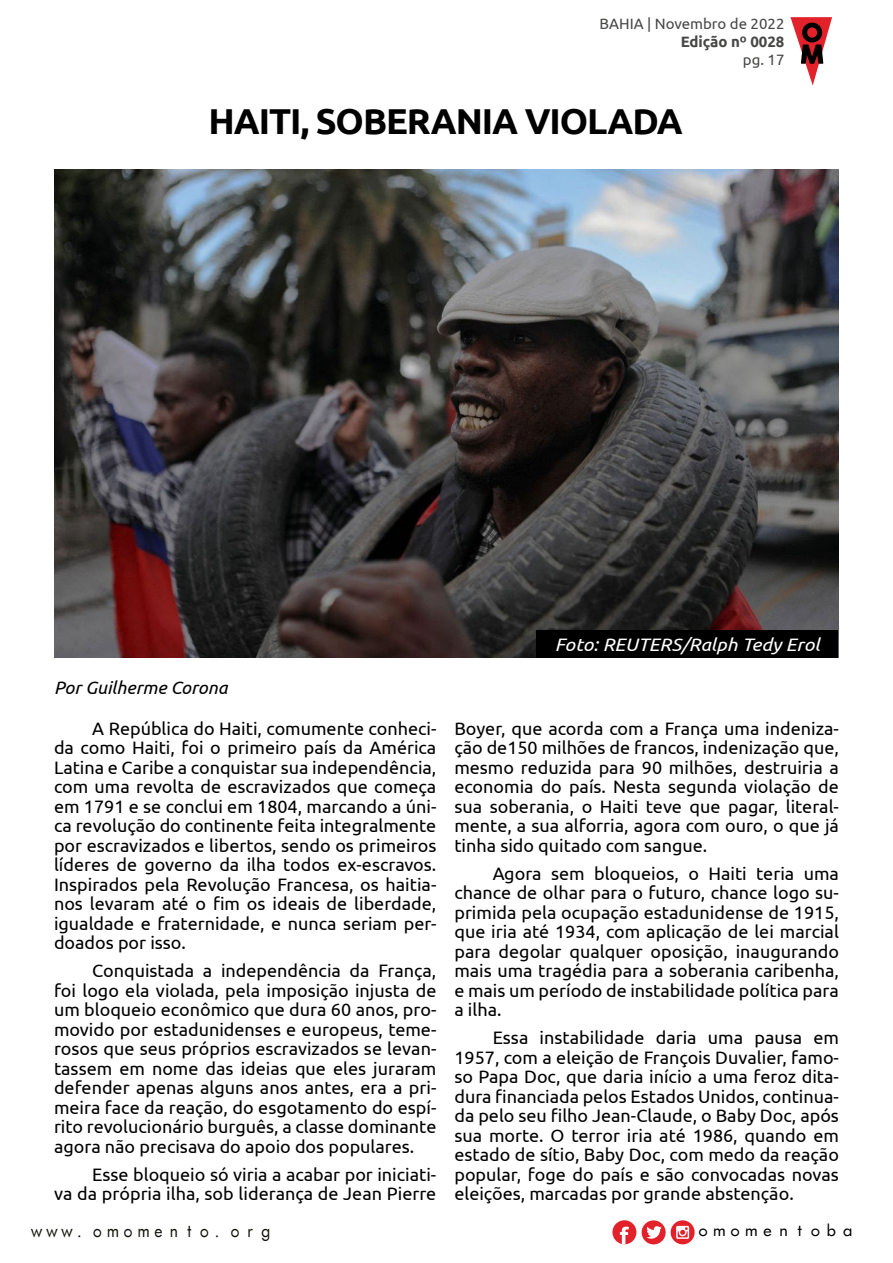
<style>
.page{position:relative;width:893px;height:1263px;background:#fff}
.page>*{position:absolute;margin:0;border:0;box-sizing:border-box;transform-origin:0 0}
.t1{font:700 36px "Ubuntu";letter-spacing:-.03em;color:#000}
.t2{font:18px/19.5px "Ubuntu";color:#000;text-align:justify}
.t3{font:italic 18px "Ubuntu";color:#fff;scale:1.07 1}
.t4{font:italic 18px "Ubuntu";color:#000}
.t5{font:17.4px "Futurist Fixed Width";color:#12110c;scale:.88 1}
.t6{font:15.9px "Futurist Fixed Width";color:#000}
.t7{font:15px "Ubuntu";color:#474746}
.t8{font:700 15px "Ubuntu";color:#474746}
</style>
<div class="page">
<svg style="left:790px;top:17px;width:42px;height:68px"></svg>
<svg style="left:612px;top:1220px;width:24px;height:24px"></svg>
<div style="left:642px;top:1220px;width:24px;height:24px;background:#e2212a;border-radius:50%"></div>
<svg style="left:646px;top:1226px;width:16px;height:13px"></svg>
<div style="left:671px;top:1220px;width:24px;height:24px;background:#e2212a;border-radius:50%"></div>
<svg style="left:676px;top:1226px;width:13px;height:13px"></svg>
<img style="left:54px;top:169px;width:785px;height:489px">
<div style="left:537px;top:630px;width:301px;height:28px;background:#000"></div>
<p class="t7" style="left:600px;top:14px;width:186px">BAHIA | Novembro de 2022</p>
<p class="t8" style="left:681px;top:32px;width:105px">Edição nº 0028</p>
<p class="t7" style="left:743px;top:50px;width:43px">pg. 17</p>
<h1 class="t1" style="left:209px;top:100px;width:476px">HAITI, SOBERANIA VIOLADA</h1>
<p class="t4" style="left:54px;top:677px;width:175px">Por Guilherme Corona</p>
<p class="t2" style="left:54px;top:718px;width:384px;text-indent:38px">A República do Haiti, comumente conheci&shy;da como Haiti, foi o primeiro país da América Latina e Caribe a conquistar sua independência, com uma revolta de escravizados que começa em 1791 e se conclui em 1804, marcando a úni&shy;ca revolução do continente feita integralmente por escravizados e libertos, sendo os primeiros líderes de governo da ilha todos ex-escravos.<br>Inspirados pela Revolução Francesa, os haitia&shy;nos levaram até o fim os ideais de liberdade, igualdade e fraternidade, e nunca seriam per&shy;doados por isso.</p>
<p class="t2" style="left:54px;top:960px;width:384px;text-indent:38px">Conquistada a independência da França, foi logo ela violada, pela imposição injusta de um bloqueio econômico que dura 60 anos, pro&shy;movido por estadunidenses e europeus, teme&shy;rosos que seus próprios escravizados se levan&shy;tassem em nome das ideias que eles juraram defender apenas alguns anos antes, era a pri&shy;meira face da reação, do esgotamento do espí&shy;rito revolucionário burguês, a classe dominante agora não precisava do apoio dos populares.</p>
<p class="t2" style="left:54px;top:1164px;width:384px;text-align:right">Esse bloqueio só viria a acabar por iniciati-<br>va da própria ilha, sob liderança de Jean Pierre</p>
<p class="t3" style="left:555px;top:633px;width:249px">Foto: REUTERS/Ralph Tedy Erol</p>
<p class="t2" style="left:454px;top:718px;width:386px">Boyer, que acorda com a França uma indeniza&shy;ção de150 milhões de francos, indenização que, mesmo reduzida para 90 milhões, destruiria a economia do país. Nesta segunda violação de sua soberania, o Haiti teve que pagar, literal&shy;mente, a sua alforria, agora com ouro, o que já tinha sido quitado com sangue.</p>
<p class="t2" style="left:454px;top:863px;width:386px;text-indent:38px">Agora sem bloqueios, o Haiti teria uma chance de olhar para o futuro, chance logo su&shy;primida pela ocupação estadunidense de 1915, que iria até 1934, com aplicação de lei marcial para degolar qualquer oposição, inaugurando mais uma tragédia para a soberania caribenha, e mais um período de instabilidade política para a ilha.</p>
<p class="t2" style="left:454px;top:1027px;width:386px;text-indent:38px">Essa instabilidade daria uma pausa em 1957, com a eleição de François Duvalier, famo&shy;so Papa Doc, que daria início a uma feroz dita&shy;dura financiada pelos Estados Unidos, continua&shy;da pelo seu filho Jean-Claude, o Baby Doc, após sua morte. O terror iria até 1986, quando em estado de sítio, Baby Doc, com medo da reação popular, foge do país e são convocadas novas eleições, marcadas por grande abstenção.</p>
<p class="t5" style="left:29px;top:1219px;width:279px">www.omomento.org</p>
<p class="t6" style="left:695px;top:1219px;width:162px">omomentoba</p>
</div>
